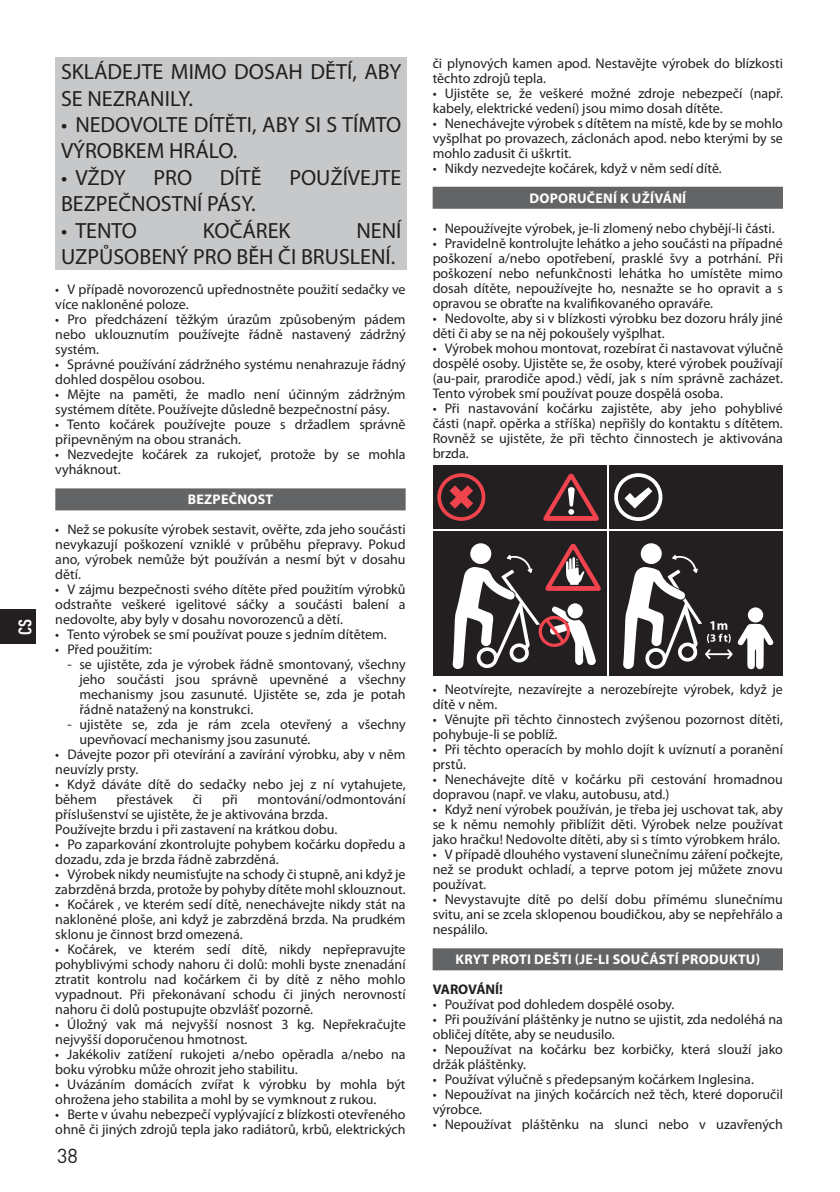
<style>
.page{position:relative;width:840px;height:1192px;background:#fff}
.page>*{position:absolute;margin:0;border:0;box-sizing:border-box;transform-origin:0 0}
.t1{font:22px/26.4px "Myriad Pro";color:#231f20}
.t2{font:20px "DIN Pro";color:#231f20}
.t3{font:700 condensed 18px "DIN Pro";color:#fff}
.t4{font:14px/15px "Myriad Pro";color:#231f20}
.t5{font:700 14px "Myriad Pro";letter-spacing:.02em;color:#fff}
.t6{font:700 14px "Myriad Pro";color:#231f20}
</style>
<div class="page">
<div style="left:0;top:609px;width:36px;height:34px;background:#231f20"></div>
<div style="left:55px;top:57px;width:352px;height:213px;background:#c6c8ca"></div>
<div style="left:55px;top:488px;width:350px;height:22px;background:#636466"></div>
<div style="left:432px;top:187px;width:350px;height:22px;background:#636466"></div>
<div style="left:432px;top:948px;width:350px;height:22px;background:#636466"></div>
<div style="left:608px;top:465px;width:174px;height:63px;background:#231f20"></div>
<svg style="left:614px;top:473px;width:49px;height:48px"></svg>
<div style="left:432px;top:465px;width:174px;height:63px;background:#231f20"></div>
<svg style="left:437px;top:473px;width:49px;height:48px"></svg>
<svg style="left:543px;top:473px;width:56px;height:48px"></svg>
<div style="left:432px;top:531px;width:174px;height:144px;background:#231f20"></div>
<svg style="left:452px;top:543px;width:149px;height:126px"></svg>
<div style="left:608px;top:531px;width:174px;height:144px;background:#231f20"></div>
<svg style="left:623px;top:543px;width:150px;height:126px"></svg>
<p class="t3" style="left:15px;top:634px;width:18px;rotate:-90deg">CS</p>
<h1 class="t1" style="left:61px;top:60px;width:342px">SKLÁDEJTE MIMO DOSAH DĚTÍ, ABY<br>SE NEZRANILY.</h1>
<h1 class="t1" style="left:61px;top:113px;width:342px">• NEDOVOLTE DÍTĚTI, ABY SI S TÍMTO<br>VÝROBKEM HRÁLO.</h1>
<h1 class="t1" style="left:61px;top:166px;width:66px">• VŽDY</h1>
<h1 class="t1" style="left:153px;top:166px;width:40px">PRO</h1>
<h1 class="t1" style="left:220px;top:166px;width:43px">DÍTĚ</h1>
<h1 class="t1" style="left:289px;top:166px;width:113px">POUŽÍVEJTE</h1>
<h1 class="t1" style="left:61px;top:192px;width:196px">BEZPEČNOSTNÍ PÁSY.</h1>
<h1 class="t1" style="left:61px;top:218px;width:78px">• TENTO</h1>
<h1 class="t1" style="left:203px;top:218px;width:89px">KOČÁREK</h1>
<h1 class="t1" style="left:61px;top:218px;width:342px;text-align:right">NENÍ<br>UZPŮSOBENÝ PRO BĚH ČI BRUSLENÍ.</h1>
<p class="t4" style="left:55px;top:283px;width:352px">• V případě novorozenců upřednostněte použití sedačky ve více nakloněné poloze.</p>
<p class="t4" style="left:55px;top:313px;width:352px;text-align:justify">• Pro předcházení těžkým úrazům způsobeným pádem nebo uklouznutím používejte řádně nastavený zádržný systém.</p>
<p class="t4" style="left:55px;top:358px;width:352px">• Správné používání zádržného systému nenahrazuje řádný dohled dospělou osobou.</p>
<p class="t4" style="left:55px;top:388px;width:352px">• Mějte na paměti, že madlo není účinným zádržným systémem dítěte. Používejte důsledně bezpečnostní pásy.</p>
<p class="t4" style="left:55px;top:418px;width:351px">• Tento kočárek používejte pouze s držadlem správně připevněným na obou stranách.</p>
<p class="t4" style="left:55px;top:448px;width:352px">• Nezvedejte kočárek za rukojeť, protože by se mohla vyháknout.</p>
<p class="t5" style="left:188px;top:494px;width:87px">BEZPEČNOST</p>
<p class="t4" style="left:55px;top:523px;width:352px;text-align:justify">• Než se pokusíte výrobek sestavit, ověřte, zda jeho součásti nevykazují poškození vzniklé v průběhu přepravy. Pokud ano, výrobek nemůže být používán a nesmí být v dosahu dětí.</p>
<p class="t4" style="left:55px;top:583px;width:351px;text-align:justify">• V zájmu bezpečnosti svého dítěte před použitím výrobků odstraňte veškeré igelitové sáčky a součásti balení a nedovolte, aby byly v dosahu novorozenců a dětí.</p>
<p class="t4" style="left:55px;top:628px;width:333px">• Tento výrobek se smí používat pouze s jedním dítětem.</p>
<p class="t4" style="left:55px;top:643px;width:98px">• Před použitím:</p>
<p class="t4" style="left:79px;top:658px;width:328px;text-align:justify;text-indent:-12px">- se ujistěte, zda je výrobek řádně smontovaný, všechny jeho součásti jsou správně upevněné a všechny mechanismy jsou zasunuté. Ujistěte se, zda je potah řádně natažený na konstrukci.</p>
<p class="t4" style="left:79px;top:718px;width:328px;text-indent:-12px">- ujistěte se, zda je rám zcela otevřený a všechny upevňovací mechanismy jsou zasunuté.</p>
<p class="t4" style="left:55px;top:747px;width:352px">• Dávejte pozor při otevírání a zavírání výrobku, aby v něm neuvízly prsty.</p>
<p class="t4" style="left:55px;top:777px;width:352px">• Když dáváte dítě do sedačky nebo jej z ní vytahujete, během</p>
<p class="t4" style="left:55px;top:792px;width:352px;text-indent:202px">montování/odmontování příslušenství se ujistěte, že je aktivována brzda.<br>Používejte brzdu i při zastavení na krátkou dobu.</p>
<p class="t4" style="left:55px;top:837px;width:351px">• Po zaparkování zkontrolujte pohybem kočárku dopředu a dozadu, zda je brzda řádně zabrzděná.</p>
<p class="t4" style="left:55px;top:867px;width:352px">• Výrobek nikdy neumisťujte na schody či stupně, ani když je zabrzděná brzda, protože by pohyby dítěte mohl sklouznout.</p>
<p class="t4" style="left:55px;top:897px;width:352px;text-align:justify">• Kočárek , ve kterém sedí dítě, nenechávejte nikdy stát na nakloněné ploše, ani když je zabrzděná brzda. Na prudkém sklonu je činnost brzd omezená.</p>
<p class="t4" style="left:55px;top:942px;width:352px;text-align:justify">• Kočárek, ve kterém sedí dítě, nikdy nepřepravujte pohyblivými schody nahoru či dolů: mohli byste znenadání ztratit kontrolu nad kočárkem či by dítě z něho mohlo vypadnout. Při překonávaní schodu či jiných nerovností nahoru či dolů postupujte obzvlášť pozorně.</p>
<p class="t4" style="left:55px;top:1017px;width:352px">• Úložný vak má nejvyšší nosnost 3 kg. Nepřekračujte nejvyšší doporučenou hmotnost.</p>
<p class="t4" style="left:55px;top:1047px;width:351px">• Jakékoliv zatížení rukojeti a/nebo opěradla a/nebo na boku výrobku může ohrozit jeho stabilitu.</p>
<p class="t4" style="left:55px;top:1077px;width:352px">• Uvázáním domácích zvířat k výrobku by mohla být ohrožena jeho stabilita a mohl by se vymknout z rukou.</p>
<p class="t4" style="left:55px;top:1107px;width:351px">• Berte v úvahu nebezpečí vyplývající z blízkosti otevřeného ohně či jiných zdrojů tepla jako radiátorů, krbů, elektrických</p>
<p class="t4" style="left:116px;top:792px;width:58px">přestávek</p>
<p class="t4" style="left:193px;top:792px;width:11px">či</p>
<p class="t4" style="left:222px;top:792px;width:17px">při</p>
<h2 class="t2" style="left:57px;top:1148px;width:22px">38</h2>
<p class="t4" style="left:432px;top:56px;width:351px">či plynových kamen apod. Nestavějte výrobek do blízkosti těchto zdrojů tepla.</p>
<p class="t4" style="left:432px;top:86px;width:351px">• Ujistěte se, že veškeré možné zdroje nebezpečí (např. kabely, elektrické vedení) jsou mimo dosah dítěte.</p>
<p class="t4" style="left:432px;top:116px;width:352px;text-align:justify">• Nenechávejte výrobek s dítětem na místě, kde by se mohlo vyšplhat po provazech, záclonách apod. nebo kterými by se mohlo zadusit či uškrtit.</p>
<p class="t4" style="left:432px;top:161px;width:290px">• Nikdy nezvedejte kočárek, když v něm sedí dítě.</p>
<p class="t5" style="left:529px;top:192px;width:158px">DOPORUČENÍ K UŽÍVÁNÍ</p>
<p class="t4" style="left:432px;top:221px;width:343px">• Nepoužívejte výrobek, je-li zlomený nebo chybějí-li části.</p>
<p class="t4" style="left:432px;top:236px;width:352px;text-align:justify">• Pravidelně kontrolujte lehátko a jeho součásti na případné poškození a/nebo opotřebení, prasklé švy a potrhání. Při poškození nebo nefunkčnosti lehátka ho umístěte mimo dosah dítěte, nepoužívejte ho, nesnažte se ho opravit a s opravou se obraťte na kvalifikovaného opraváře.</p>
<p class="t4" style="left:432px;top:311px;width:351px">• Nedovolte, aby si v blízkosti výrobku bez dozoru hrály jiné děti či aby se na něj pokoušely vyšplhat.</p>
<p class="t4" style="left:432px;top:341px;width:352px;text-align:justify">• Výrobek mohou montovat, rozebírat či nastavovat výlučně dospělé osoby. Ujistěte se, že osoby, které výrobek používají (au-pair, prarodiče apod.) vědí, jak s ním správně zacházet.<br>Tento výrobek smí používat pouze dospělá osoba.</p>
<p class="t4" style="left:432px;top:401px;width:352px;text-align:justify">• Při nastavování kočárku zajistěte, aby jeho pohyblivé části (např. opěrka a stříška) nepřišly do kontaktu s dítětem.<br>Rovněž se ujistěte, že při těchto činnostech je aktivována brzda.</p>
<p class="t4" style="left:432px;top:682px;width:351px">• Neotvírejte, nezavírejte a nerozebírejte výrobek, když je dítě v něm.</p>
<p class="t4" style="left:432px;top:712px;width:352px">• Věnujte při těchto činnostech zvýšenou pozornost dítěti, pohybuje-li se poblíž.</p>
<p class="t4" style="left:432px;top:742px;width:351px">• Při těchto operacích by mohlo dojít k uvíznutí a poranění prstů.</p>
<p class="t4" style="left:432px;top:772px;width:351px">• Nenechávejte dítě v kočárku při cestování hromadnou dopravou (např. ve vlaku, autobusu, atd.)</p>
<p class="t4" style="left:432px;top:802px;width:352px;text-align:justify">• Když není výrobek používán, je třeba jej uschovat tak, aby se k němu nemohly přiblížit děti. Výrobek nelze používat jako hračku! Nedovolte dítěti, aby si s tímto výrobkem hrálo.</p>
<p class="t4" style="left:432px;top:847px;width:352px;text-align:justify">• V případě dlouhého vystavení slunečnímu záření počkejte, než se produkt ochladí, a teprve potom jej můžete znovu používat.</p>
<p class="t4" style="left:432px;top:892px;width:352px;text-align:justify">• Nevystavujte dítě po delší dobu přímému slunečnímu svitu, ani se zcela sklopenou boudičkou, aby se nepřehřálo a nespálilo.</p>
<p class="t5" style="left:455px;top:953px;width:306px">KRYT PROTI DEŠTI (JE-LI SOUČÁSTÍ PRODUKTU)</p>
<p class="t6" style="left:432px;top:983px;width:72px">VAROVÁNÍ!</p>
<p class="t4" style="left:432px;top:997px;width:243px">• Používat pod dohledem dospělé osoby.</p>
<p class="t4" style="left:432px;top:1012px;width:352px">• Při používání pláštěnky je nutno se ujistit, zda nedoléhá na obličej dítěte, aby se neudusilo.</p>
<p class="t4" style="left:432px;top:1042px;width:351px">• Nepoužívat na kočárku bez korbičky, která slouží jako držák pláštěnky.</p>
<p class="t4" style="left:432px;top:1072px;width:322px">• Používat výlučně s předepsaným kočárkem Inglesina.</p>
<p class="t4" style="left:432px;top:1087px;width:352px">• Nepoužívat na jiných kočárcích než těch, které doporučil výrobce.</p>
<p class="t4" style="left:432px;top:1117px;width:352px">• Nepoužívat pláštěnku na slunci nebo v uzavřených</p>
</div>
